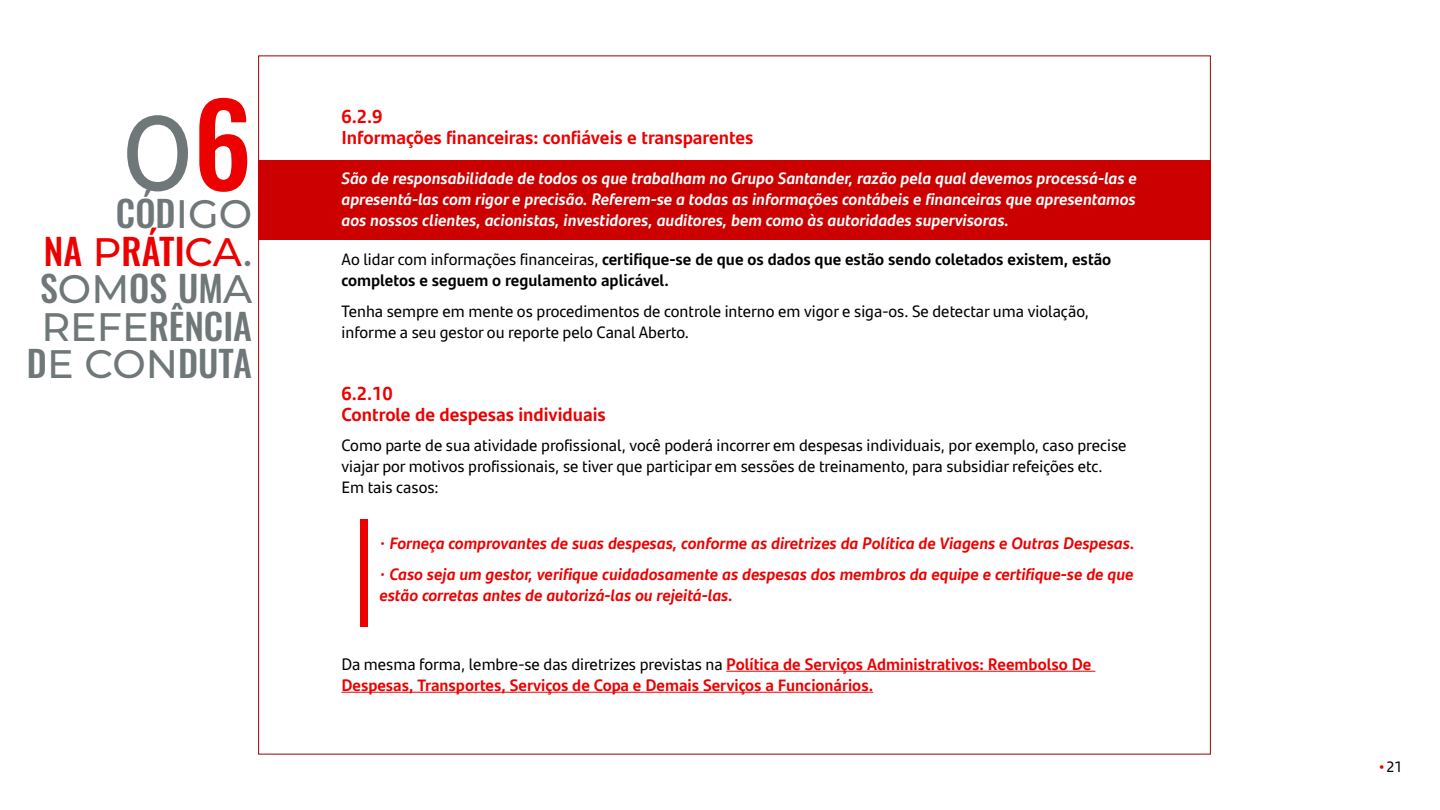
<style>
.page{position:relative;width:1440px;height:810px;background:#fff}
.page>*{position:absolute;margin:0;border:0;box-sizing:border-box;transform-origin:0 0}
.t1{font:500 106.5px "Montserrat";color:#6f7779}
.t2{font:500 36px/37.5px "Oswald";color:#6f7779;text-align:right}
.t3{font:700 18.75px/21px "Santander Text";color:#ec0000}
.t4{font:16.5px/21px "Santander Text";color:#000}
.t5{font:italic 700 16.5px/21px "Santander Text";color:#fff;text-align:justify}
.t6{font:italic 700 16.5px/30.8px "Santander Text";color:#ec0000}
.t7{font:700 16.5px/21px "Santander Text";color:#ec0000}
.t8{font:700 16.5px/21px "Santander Text";color:#000}
.t9{font:15px "Santander Text";color:#000}
.s1{font-family:"Oswald";font-size:113.25px;color:#ec0000}
.s2{font-family:"Montserrat";font-size:39.75px}
.s3{color:#ec0000}
.s4{font-family:"Montserrat";font-size:39.75px;color:#ec0000}
.s5{font-weight:400}
.s6{font-weight:400;color:#000}
.s7{font-weight:700;color:#ec0000}
</style>
<div class="page">
<div style="left:258px;top:160px;width:953px;height:80px;background:#c00"></div>
<div style="left:361px;top:519px;width:7px;height:108px;background:#ec0000"></div>
<hr style="left:726px;top:671px;width:369px;height:1px;background:#ec0000">
<hr style="left:342px;top:692px;width:531px;height:1px;background:#ec0000">
<h1 class="t1" style="left:122px;top:78px;width:132px">0<span class="s1">6</span></h1>
<h2 class="t2" style="left:27px;top:197px;width:227px">CÓD<span class="s2">IGO<br></span><span class="s3">NA</span> <span class="s4">P</span><span class="s3">RÁTI</span><span class="s4">CA</span><span class="s2">.<br></span>S<span class="s2">OM</span>OS UM<span class="s2">A<br>REFE</span>RÊNCIA<br>D<span class="s2">E CON</span>DUTA</h2>
<p class="t3" style="left:342px;top:105px;width:413px">6.2.9<br>Informações financeiras: confiáveis e transparentes</p>
<p class="t5" style="left:342px;top:166px;width:797px">São de responsabilidade de todos os que trabalham no Grupo Santander, razão pela qual devemos processá-las e apresentá-las com rigor e precisão. Referem-se a todas as informações contábeis e financeiras que apresentamos aos nossos clientes, acionistas, investidores, auditores, bem como às autoridades supervisoras.</p>
<p class="t8" style="left:342px;top:248px;width:771px"><span class="s5">Ao lidar com informações financeiras,</span> certifique-se de que os dados que estão sendo coletados existem, estão completos e seguem o regulamento aplicável.</p>
<p class="t4" style="left:342px;top:300px;width:749px">Tenha sempre em mente os procedimentos de controle interno em vigor e siga-os. Se detectar uma violação, informe a seu gestor ou reporte pelo Canal Aberto.</p>
<p class="t3" style="left:342px;top:381px;width:266px">6.2.10<br>Controle de despesas individuais</p>
<p class="t4" style="left:342px;top:434px;width:787px">Como parte de sua atividade profissional, você poderá incorrer em despesas individuais, por exemplo, caso precise viajar por motivos profissionais, se tiver que participar em sessões de treinamento, para subsidiar refeições etc.<br>Em tais casos:</p>
<p class="t6" style="left:380px;top:527px;width:757px">· Forneça comprovantes de suas despesas, conforme as diretrizes da Política de Viagens e Outras Despesas. · Caso seja um gestor, verifique cuidadosamente as despesas dos membros da equipe e certifique-se de que</p>
<p class="t6" style="left:380px;top:579px;width:355px">estão corretas antes de autorizá-las ou rejeitá-las.</p>
<p class="t7" style="left:342px;top:652px;width:752px"><span class="s6">Da mesma forma, lembre-se das diretrizes previstas na</span> Política de Serviços Administrativos: Reembolso De<br>Despesas, Transportes, Serviços de Copa e Demais Serviços a Funcionários.</p>
<p class="t9" style="left:1378px;top:756px;width:26px"><span class="s7">•</span> 21</p>
</div>
